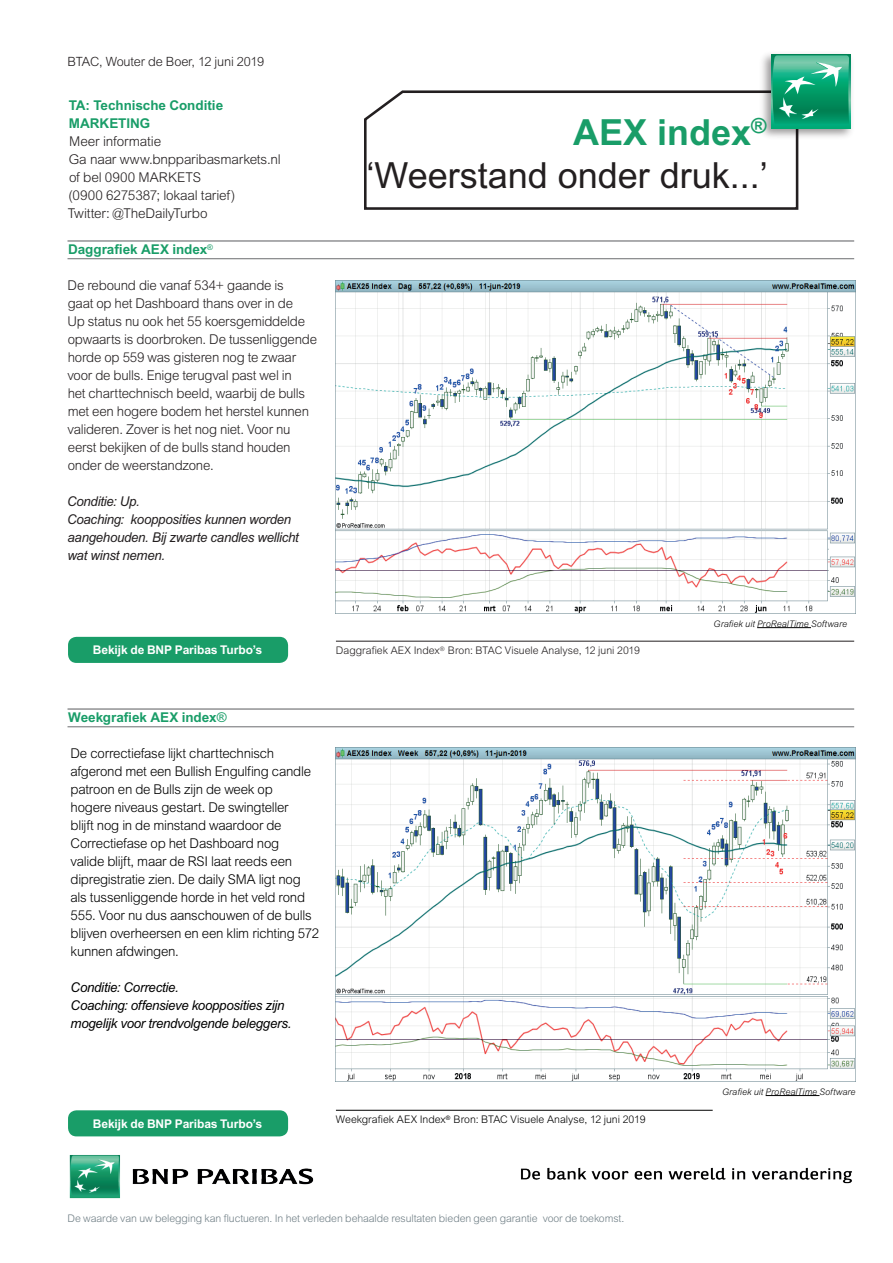
<style>
.page{position:relative;width:893px;height:1263px;background:#fff}
.page>*{position:absolute;margin:0;border:0;box-sizing:border-box;transform-origin:0 0}
.t1{font:36px/43.2px "Arial MT Std";color:#231f20;text-align:right}
.t2{font:300 13.5px/18px "Arial MT Std";letter-spacing:-.02em;color:#231f20}
.t3{font:300 13.5px/18px "Arial MT Std";letter-spacing:-.02em;color:#000001}
.t4{font:italic 13.5px/18px "Arial MT Std";letter-spacing:-.02em;color:#231f20}
.t5{font:italic 13.5px/18px "Arial MT Std";letter-spacing:-.02em;color:#000001}
.t6{font:700 13.5px/18px "Arial MT Std";letter-spacing:-.005em;color:#199d68}
.t7{font:300 12.75px "Arial MT Std";letter-spacing:-.015em;color:#231f20}
.t8{font:700 12px "Arial MT Std";letter-spacing:-.01em;color:#fff}
.t9{font:300 10.5px "Arial MT Std";letter-spacing:-.01em;color:#6f7e85}
.t10{font:300 10.5px "Arial MT Std";color:#000001}
.t11{font:300 10.5px "Arial MT Std";color:#231f20}
.t12{font:italic 300 9px "Arial MT Std";letter-spacing:.005em;color:#000001}
.s1{font-weight:700;color:#199d68}
.s2{font-weight:400}
</style>
<div class="page">
<hr style="left:68px;top:240px;width:786px;height:2px;background:#6c6d70">
<hr style="left:68px;top:258px;width:786px;height:1px;background:#6c6d70">
<hr style="left:68px;top:708px;width:786px;height:2px;background:#6c6d70">
<hr style="left:68px;top:726px;width:786px;height:1px;background:#6c6d70">
<img style="left:336px;top:280px;width:519px;height:333px">
<img style="left:336px;top:748px;width:519px;height:333px">
<hr style="left:336px;top:641px;width:518px;height:1px;background:#231f20">
<hr style="left:336px;top:1110px;width:377px;height:1px;background:#000001">
<div style="left:68px;top:637px;width:220px;height:26px;background:#199d68;border-radius:9px"></div>
<div style="left:68px;top:1110px;width:220px;height:26px;background:#199d68;border-radius:9px"></div>
<img style="left:521px;top:1167px;width:331px;height:17px">
<svg style="left:364px;top:90px;width:435px;height:120px"></svg>
<img style="left:756px;top:54px;width:96px;height:88px">
<svg style="left:771px;top:54px;width:80px;height:74px"></svg>
<svg style="left:772px;top:55px;width:77px;height:71px;background:#2cab81"></svg>
<hr style="left:757px;top:627px;width:54px;height:1px;background:#000001">
<hr style="left:766px;top:1095px;width:53px;height:1px;background:#000001">
<img style="left:69px;top:1155px;width:245px;height:44px">
<p class="t7" style="left:68px;top:54px;width:198px">BTAC, Wouter de Boer, 12 juni 2019</p>
<p class="t6" style="left:69px;top:96px;width:156px">TA: Technische Conditie<br>MARKETING</p>
<p class="t2" style="left:68px;top:133px;width:214px">Meer informatie<br>Ga naar www.bnpparibasmarkets.nl of bel 0900 MARKETS<br>(0900 6275387; lokaal tarief)<br>Twitter: @TheDailyTurbo</p>
<p class="t6" style="left:68px;top:240px;width:146px">Daggrafiek AEX index<sup>®</sup></p>
<p class="t2" style="left:67px;top:277px;width:251px">De rebound die vanaf 534+ gaande is<br>gaat op het Dashboard thans over in de<br>Up status nu ook het 55 koersgemiddelde opwaarts is doorbroken. De tussenliggende horde op 559 was gisteren nog te zwaar voor de bulls. Enige terugval past wel in<br>het charttechnisch beeld, waarbij de bulls met een hogere bodem het herstel kunnen valideren. Zover is het nog niet. Voor nu eerst bekijken of de bulls stand houden onder de weerstandzone.</p>
<p class="t4" style="left:67px;top:492px;width:233px">Conditie: Up.<br>Coaching: koopposities kunnen worden aangehouden. Bij zwarte candles wellicht wat winst nemen.</p>
<h1 class="t1" style="left:366px;top:110px;width:403px"><span class="s1">AEX index</span><sup>®<br></sup>‘Weerstand onder druk...’</h1>
<p class="t8" style="left:93px;top:643px;width:171px">Bekijk de BNP Paribas Turbo’s</p>
<p class="t11" style="left:336px;top:644px;width:305px">Daggrafiek AEX Index<sup>®</sup> Bron: BTAC Visuele Analyse, 12 juni 2019</p>
<p class="t6" style="left:68px;top:708px;width:160px">Weekgrafiek AEX index<span class="s2">®</span></p>
<p class="t3" style="left:71px;top:745px;width:250px">De correctiefase lijkt charttechnisch afgerond met een Bullish Engulfing candle patroon en de Bulls zijn de week op<br>hogere niveaus gestart. De swingteller<br>blijft nog in de minstand waardoor de Correctiefase op het Dashboard nog<br>valide blijft, maar de RSI laat reeds een dipregistratie zien. De daily SMA ligt nog als tussenliggende horde in het veld rond 555. Voor nu dus aanschouwen of de bulls blijven overheersen en een klim richting 572 kunnen afdwingen.</p>
<p class="t5" style="left:71px;top:978px;width:222px">Conditie: Correctie.<br>Coaching: offensieve koopposities zijn mogelijk voor trendvolgende beleggers.</p>
<p class="t8" style="left:93px;top:1116px;width:171px">Bekijk de BNP Paribas Turbo’s</p>
<p class="t10" style="left:336px;top:1113px;width:311px">Weekgrafiek AEX Index<sup>®</sup> Bron: BTAC Visuele Analyse, 12 juni 2019</p>
<p class="t12" style="left:714px;top:618px;width:135px">Grafiek uit ProRealTime Software</p>
<p class="t12" style="left:722px;top:1086px;width:135px">Grafiek uit ProRealTime Software</p>
<p class="t9" style="left:68px;top:1212px;width:558px">De waarde van uw belegging kan fluctueren. In het verleden behaalde resultaten bieden geen garantie voor de toekomst.</p>
</div>
